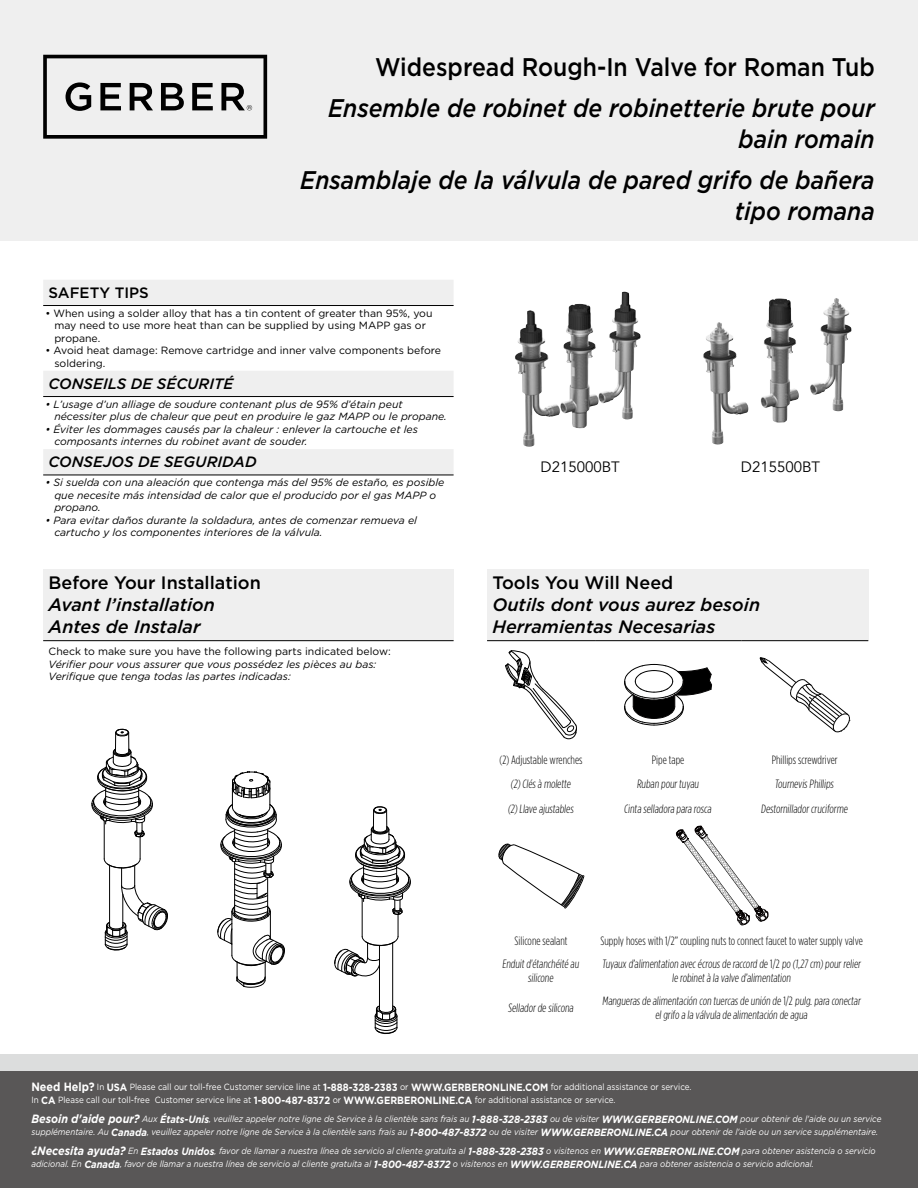
<style>
.page{position:relative;width:918px;height:1188px;background:#fff}
.page>*{position:absolute;margin:0;border:0;box-sizing:border-box;transform-origin:0 0}
.t1{font:italic 500 25.5px/30.6px "Gotham";color:#000;text-align:right;scale:.9 1}
.t2{font:500 25.5px "Gotham";color:#000;scale:.9 1}
.t3{font:italic 500 18px/21.6px "Gotham";color:#000}
.t4{font:500 18px "Gotham";color:#000}
.t5{font:italic 500 15px "Gotham";color:#000}
.t6{font:15px "Avenir";color:#000}
.t7{font:500 15px "Gotham";color:#000}
.t8{font:300 12px/14.4px "Gotham Condensed";color:#000;text-align:center}
.t9{font:italic 10.5px/12.6px "Gotham";color:#000}
.t10{font:10.5px/12.6px "Gotham";color:#000}
.t11{font:italic 9px/12.8px "Gotham";color:#fff;scale:.9 1}
.t12{font:9px/12.8px "Gotham";color:#fff;scale:.9 1}
.s1{font-weight:700;font-size:12px}
.s2{font-weight:700;font-size:10.5px}
</style>
<div class="page">
<div style="left:0;top:1054px;width:918px;height:134px;background:#dcdddd"></div>
<div style="left:0;top:0;width:918px;height:241px;background:#efefef"></div>
<div style="left:0;top:1071px;width:918px;height:117px;background:#595757"></div>
<svg style="left:43px;top:55px;width:224px;height:84px"></svg>
<div style="left:487px;top:569px;width:381px;height:72px;background:#efefef"></div>
<hr style="left:595px;top:640px;width:146px;height:1px;background:#000">
<hr style="left:741px;top:640px;width:127px;height:1px;background:#000">
<hr style="left:487px;top:640px;width:108px;height:1px;background:#000">
<svg style="left:505px;top:650px;width:72px;height:89px"></svg>
<svg style="left:624px;top:664px;width:88px;height:61px"></svg>
<svg style="left:760px;top:657px;width:90px;height:75px"></svg>
<svg style="left:498px;top:843px;width:86px;height:65px"></svg>
<svg style="left:676px;top:826px;width:93px;height:100px"></svg>
<div style="left:43px;top:569px;width:411px;height:72px;background:#efefef"></div>
<hr style="left:43px;top:640px;width:411px;height:1px;background:#000">
<svg style="left:43px;top:280px;width:411px;height:195px"></svg>
<hr style="left:43px;top:396px;width:411px;height:1px;background:#000">
<hr style="left:43px;top:475px;width:411px;height:1px;background:#000">
<hr style="left:43px;top:305px;width:411px;height:1px;background:#000">
<hr style="left:392px;top:943px;width:1px;height:67px;background:#000">
<hr style="left:379px;top:946px;width:1px;height:64px;background:#000">
<svg style="left:374px;top:1005px;width:24px;height:29px"></svg>
<svg style="left:334px;top:806px;width:77px;height:171px"></svg>
<svg style="left:217px;top:771px;width:68px;height:217px"></svg>
<svg style="left:91px;top:728px;width:77px;height:223px"></svg>
<img style="left:760px;top:298px;width:92px;height:125px">
<img style="left:559px;top:292px;width:82px;height:137px">
<h1 class="t2" style="left:375px;top:50px;width:557px">Widespread Rough-In Valve for Roman Tub</h1>
<h1 class="t1" style="left:328px;top:92px;width:609px">Ensemble de robinet de robinetterie brute pour bain romain</h1>
<h1 class="t1" style="left:300px;top:164px;width:640px">Ensamblaje de la válvula de pared grifo de bañera tipo romana</h1>
<h3 class="t7" style="left:49px;top:283px;width:102px">SAFETY TIPS</h3>
<p class="t10" style="left:54px;top:306px;width:380px;text-indent:-9px">• When using a solder alloy that has a tin content of greater than 95%, you may need to use more heat than can be supplied by using MAPP gas or propane.</p>
<p class="t10" style="left:54px;top:344px;width:388px;text-indent:-9px">• Avoid heat damage: Remove cartridge and inner valve components before soldering.</p>
<h3 class="t5" style="left:49px;top:374px;width:186px">CONSEILS DE SÉCURITÉ</h3>
<p class="t9" style="left:54px;top:397px;width:394px;text-indent:-9px">• L’usage d’un alliage de soudure contenant plus de 95% d’étain peut nécessiter plus de chaleur que peut en produire le gaz MAPP ou le propane.</p>
<p class="t9" style="left:54px;top:423px;width:365px;text-indent:-9px">• Éviter les dommages causés par la chaleur : enlever la cartouche et les composants internes du robinet avant de souder.</p>
<h3 class="t5" style="left:49px;top:452px;width:210px">CONSEJOS DE SEGURIDAD</h3>
<p class="t9" style="left:54px;top:476px;width:392px;text-indent:-9px">• Si suelda con una aleación que contenga más del 95% de estaño, es posible que necesite más intensidad de calor que el producido por el gas MAPP o propano.</p>
<p class="t9" style="left:54px;top:514px;width:364px;text-indent:-9px">• Para evitar daños durante la soldadura, antes de comenzar remueva el cartucho y los componentes interiores de la válvula.</p>
<h2 class="t4" style="left:49px;top:571px;width:214px">Before Your Installation</h2>
<h2 class="t3" style="left:49px;top:594px;width:168px">Avant l’installation<br>Antes de Instalar</h2>
<p class="t10" style="left:49px;top:645px;width:344px">Check to make sure you have the following parts indicated below:</p>
<p class="t9" style="left:49px;top:657px;width:329px">Vérifier pour vous assurer que vous possédez les pièces au bas:<br>Verifique que tenga todas las partes indicadas:</p>
<h3 class="t6" style="left:541px;top:458px;width:81px">D215000BT</h3>
<h3 class="t6" style="left:741px;top:458px;width:81px">D215500BT</h3>
<h2 class="t4" style="left:492px;top:571px;width:182px">Tools You Will Need</h2>
<h2 class="t3" style="left:492px;top:594px;width:269px">Outils dont vous aurez besoin<br>Herramientas Necesarias</h2>
<h3 class="t8" style="left:500px;top:752px;width:85px">(2) Adjustable wrenches</h3>
<h3 class="t8" style="left:652px;top:752px;width:34px">Pipe tape</h3>
<h3 class="t8" style="left:772px;top:752px;width:67px">Phillips screwdriver</h3>
<h3 class="t8" style="left:511px;top:776px;width:63px">(2)Clés à molette</h3>
<h3 class="t8" style="left:637px;top:776px;width:65px">Ruban pourtuyau</h3>
<h3 class="t8" style="left:775px;top:776px;width:62px">Tournevis Phillips</h3>
<h3 class="t8" style="left:508px;top:802px;width:69px">(2)Llave ajustables</h3>
<h3 class="t8" style="left:624px;top:802px;width:90px">Cinta selladora para rosca</h3>
<h3 class="t8" style="left:761px;top:802px;width:90px">Destornilladorcruciforme</h3>
<h3 class="t8" style="left:515px;top:933px;width:54px">Silicone sealant</h3>
<h3 class="t8" style="left:601px;top:933px;width:264px">Supply hoses with 1/2” coupling nuts to connect faucet to water supply valve</h3>
<h3 class="t8" style="left:502px;top:956px;width:80px">Enduitd'étanchéité au silicone</h3>
<h3 class="t8" style="left:602px;top:956px;width:261px">Tuyaux d’alimentation avec écrous de raccord de 1/2 po (1,27 cm)pourrelier le robinetà la valve d’alimentation</h3>
<h3 class="t8" style="left:508px;top:1001px;width:69px">Selladorde silicona</h3>
<h3 class="t8" style="left:602px;top:993px;width:261px">Mangueras de alimentación con tuercas de unión de 1/2 pulg.para conectar elgrifo a la válvula de alimentación de agua</h3>
<p class="t12" style="left:31px;top:1081px;width:735px"><span class="s1">Need Help?</span> In <span class="s2">USA</span> Please call our toll-free Customer service line at <span class="s2">1-888-328-2383</span> or <span class="s2">WWW.GERBERONLINE.COM</span> for additional assistance or service.<br>In <span class="s2">CA</span> Please call our toll-free Customer service line at <span class="s2">1-800-487-8372</span> or <span class="s2">WWW.GERBERONLINE.CA</span> for additional assistance or service.</p>
<p class="t11" style="left:31px;top:1113px;width:946px"><span class="s1">Besoin d'aide pour?</span> Aux <span class="s2">États-Unis</span>, veuillez appeler notre ligne de Service à la clientèle sans frais au <span class="s2">1-888-328-2383</span> ou de visiter <span class="s2">WWW.GERBERONLINE.COM</span> pour obtenir de l'aide ou un service supplémentaire. Au <span class="s2">Canada</span>, veuillez appeler notre ligne de Service à la clientèle sans frais au <span class="s2">1-800-487-8372</span> ou de visiter <span class="s2">WWW.GERBERONLINE.CA</span> pour obtenir de l'aide ou un service supplémentaire.</p>
<p class="t11" style="left:31px;top:1145px;width:940px"><span class="s1">¿Necesita ayuda?</span> En <span class="s2">Estados Unidos</span>, favor de llamar a nuestra línea de servicio al cliente gratuita al <span class="s2">1-888-328-2383</span> o visitenos en <span class="s2">WWW.GERBERONLINE.COM</span> para obtener asistencia o servicio adicional. En <span class="s2">Canada</span>, favor de llamar a nuestra línea de servicio al cliente gratuita al <span class="s2">1-800-487-8372</span> o visitenos en <span class="s2">WWW.GERBERONLINE.CA</span> para obtener asistencia o servicio adicional.</p>
</div>
